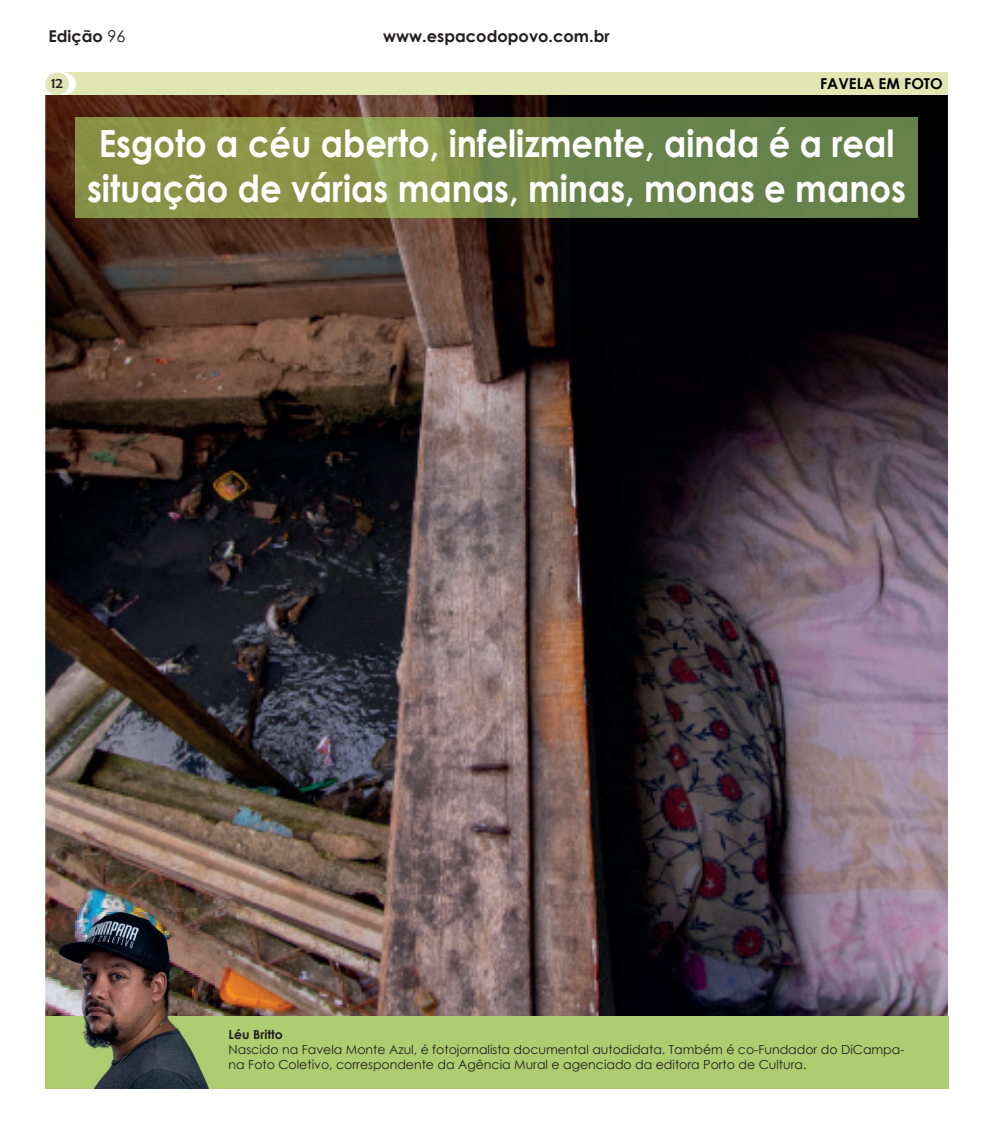
<style>
.page{position:relative;width:993px;height:1134px;background:#fff}
.page>*{position:absolute;margin:0;border:0;box-sizing:border-box;transform-origin:0 0}
.t1{font:700 37.5px/45px "Century Gothic";color:#fff;text-align:center;scale:.9 1}
.t2{font:700 16.25px "Century Gothic";color:#231f20}
.t3{font:700 15px "Century Gothic";color:#000}
.t4{font:15px "Berlin Sans FB";color:#231f20}
.t5{font:12.5px/15px "Century Gothic";color:#231f20}
.t6{font:700 12.5px "Century Gothic";color:#231f20}
.s1{font-weight:400}
</style>
<div class="page">
<div style="left:64px;top:72px;width:883px;height:23px;background:#e0e7b2"></div>
<div style="left:52px;top:73px;width:24px;height:22px;background:#fff;border-radius:50%"></div>
<div style="left:45px;top:73px;width:24px;height:22px;background:#e0e7b4;border-radius:50%"></div>
<img style="left:45px;top:95px;width:902px;height:921px">
<div style="left:45px;top:1016px;width:903px;height:73px;background:#aecd71"></div>
<img style="left:46px;top:908px;width:169px;height:181px">
<img style="left:76px;top:118px;width:840px;height:100px">
<h2 class="t2" style="left:48px;top:23px;width:79px">Edição <span class="s1">96</span></h2>
<h2 class="t2" style="left:383px;top:23px;width:228px">www.espacodopovo.com.br</h2>
<p class="t4" style="left:51px;top:74px;width:13px">12</p>
<p class="t3" style="left:819px;top:72px;width:124px">FAVELA EM FOTO</p>
<h1 class="t1" style="left:87px;top:119px;width:911px">Esgoto a céu aberto, infelizmente, ainda é a real situação de várias manas, minas, monas e manos</h1>
<p class="t6" style="left:228px;top:1025px;width:56px">Léu Britto</p>
<p class="t5" style="left:228px;top:1042px;width:677px">Nascido na Favela Monte Azul, é fotojornalista documental autodidata. Também é co-Fundador do DiCampa&shy;na Foto Coletivo, correspondente da Agência Mural e agenciado da editora Porto de Cultura.</p>
</div>
